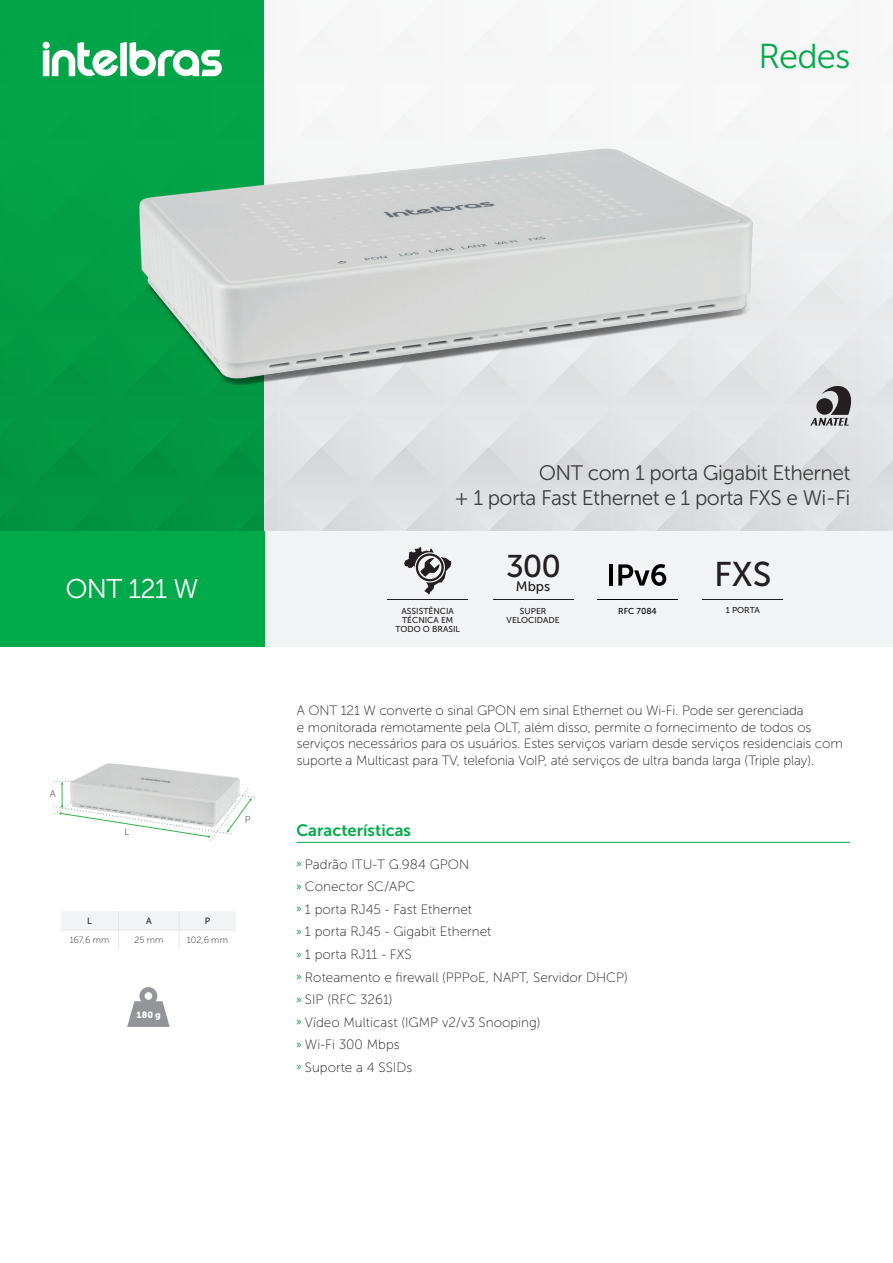
<style>
.page{position:relative;width:893px;height:1263px;background:#fff}
.page>*{position:absolute;margin:0;border:0;box-sizing:border-box;transform-origin:0 0}
.Nome_da_Família{font:34.5px "Museo Sans 300";letter-spacing:-.025em;color:#03aa4b}
.t1{font:34.2px "Museo Sans 500";color:#231f20}
.t2{font:31.35px "Museo Sans 500";color:#231f20}
.Nome_do_Produto{font:27px "Museo Sans 300";letter-spacing:-.025em;color:#fff}
.Descrição_do_Produto{font:21px/25.2px "Museo Sans 300";letter-spacing:-.025em;color:#3e3e3f;text-align:right}
.Título{font:16.5px "Museo Sans 700";color:#03aa4b}
.t3{font:13.65px "Museo Sans 500";color:#231f20}
.Texto{font:13.5px/16.5px "Museo Sans 100";letter-spacing:-.01em;color:#231f20}
.Medidas{font:9.75px "Museo Sans 100";color:#231f20}
.Medidas-2{font:9px "Museo Sans 100";letter-spacing:.01em;color:#231f20}
.Peso{font:9px "Museo Sans 900";color:#fff}
.Medidas_Título{font:9px "Museo Sans 500";color:#231f20}
.t4{font:8.55px/9.1px "Museo Sans 500";color:#231f20;text-align:center}
.t5{font:8.55px "Museo Sans 500";color:#000}
.s1{font-family:"Myriad Pro";font-size:12px;color:#078c47}
</style>
<div class="page">
<div style="left:264px;top:532px;width:629px;height:115px;background:#f2f3f4"></div>
<hr style="left:296px;top:842px;width:554px;height:1px;background:#03aa4b">
<svg style="left:60px;top:911px;width:176px;height:38px"></svg>
<svg style="left:54px;top:780px;width:201px;height:61px"></svg>
<svg style="left:127px;top:987px;width:43px;height:40px"></svg>
<hr style="left:597px;top:599px;width:81px;height:1px;background:#000">
<hr style="left:387px;top:599px;width:81px;height:1px;background:#231f20">
<hr style="left:493px;top:599px;width:80px;height:1px;background:#231f20">
<hr style="left:702px;top:599px;width:81px;height:1px;background:#231f20">
<div style="left:0;top:532px;width:264px;height:115px;background:#03aa4b"></div>
<svg style="left:0;top:0;width:893px;height:594px"></svg>
<img style="left:70px;top:763px;width:170px;height:69px">
<p class="Nome_da_Família" style="left:758px;top:38px;width:93px">Redes</p>
<p class="Nome_do_Produto" style="left:65px;top:574px;width:135px">ONT 121 W</p>
<p class="Medidas" style="left:50px;top:789px;width:7px">A</p>
<p class="Medidas" style="left:124px;top:827px;width:6px">L</p>
<p class="Medidas" style="left:245px;top:814px;width:7px">P</p>
<p class="Medidas_Título" style="left:87px;top:916px;width:6px">L</p>
<p class="Medidas_Título" style="left:146px;top:916px;width:7px">A</p>
<p class="Medidas_Título" style="left:205px;top:916px;width:7px">P</p>
<p class="Medidas-2" style="left:70px;top:935px;width:41px">167,6 mm</p>
<p class="Medidas-2" style="left:134px;top:935px;width:31px">25 mm</p>
<p class="Medidas-2" style="left:187px;top:935px;width:43px">102,6 mm</p>
<p class="Peso" style="left:137px;top:1009px;width:26px">180 g</p>
<p class="Descrição_do_Produto" style="left:454px;top:460px;width:398px">ONT com 1 porta Gigabit Ethernet<br>+ 1 porta Fast Ethernet e 1 porta FXS e Wi-Fi</p>
<p class="t2" style="left:506px;top:549px;width:56px">300</p>
<p class="t3" style="left:516px;top:579px;width:36px">Mbps</p>
<p class="t4" style="left:507px;top:606px;width:55px">SUPER<br>VELOCIDADE</p>
<p class="t4" style="left:726px;top:606px;width:36px">1 PORTA</p>
<p class="t1" style="left:714px;top:555px;width:59px">FXS</p>
<p class="t4" style="left:402px;top:606px;width:54px">ASSISTÊNCIA</p>
<p class="t5" style="left:618px;top:606px;width:40px">RFC 7084</p>
<p class="t4" style="left:395px;top:615px;width:66px">TÉCNICA EM<br>TODO O BRASIL</p>
<p class="Texto" style="left:297px;top:703px;width:548px">A ONT 121 W converte o sinal GPON em sinal Ethernet ou Wi-Fi. Pode ser gerenciada<br>e monitorada remotamente pela OLT, além disso, permite o fornecimento de todos os serviços necessários para os usuários. Estes serviços variam desde serviços residenciais com suporte a Multicast para TV, telefonia VoIP, até serviços de ultra banda larga (Triple play).</p>
<p class="Título" style="left:296px;top:821px;width:116px">Características</p>
<p class="Texto" style="left:296px;top:856px;width:174px"><span class="s1">»</span> Padrão ITU-T G.984 GPON</p>
<p class="Texto" style="left:296px;top:878px;width:120px"><span class="s1">»</span> Conector SC/APC</p>
<p class="Texto" style="left:296px;top:901px;width:177px"><span class="s1">»</span> 1 porta RJ45 - Fast Ethernet</p>
<p class="Texto" style="left:296px;top:924px;width:196px"><span class="s1">»</span> 1 porta RJ45 - Gigabit Ethernet</p>
<p class="Texto" style="left:296px;top:946px;width:117px"><span class="s1">»</span> 1 porta RJ11 - FXS</p>
<p class="Texto" style="left:296px;top:969px;width:333px"><span class="s1">»</span> Roteamento e firewall (PPPoE, NAPT, Servidor DHCP)</p>
<p class="Texto" style="left:296px;top:991px;width:98px"><span class="s1">»</span> SIP (RFC 3261)</p>
<p class="Texto" style="left:296px;top:1014px;width:246px"><span class="s1">»</span> Vídeo Multicast (IGMP v2/v3 Snooping)</p>
<p class="Texto" style="left:296px;top:1037px;width:105px"><span class="s1">»</span> Wi-Fi 300 Mbps</p>
<p class="Texto" style="left:296px;top:1059px;width:117px"><span class="s1">»</span> Suporte a 4 SSIDs</p>
</div>
